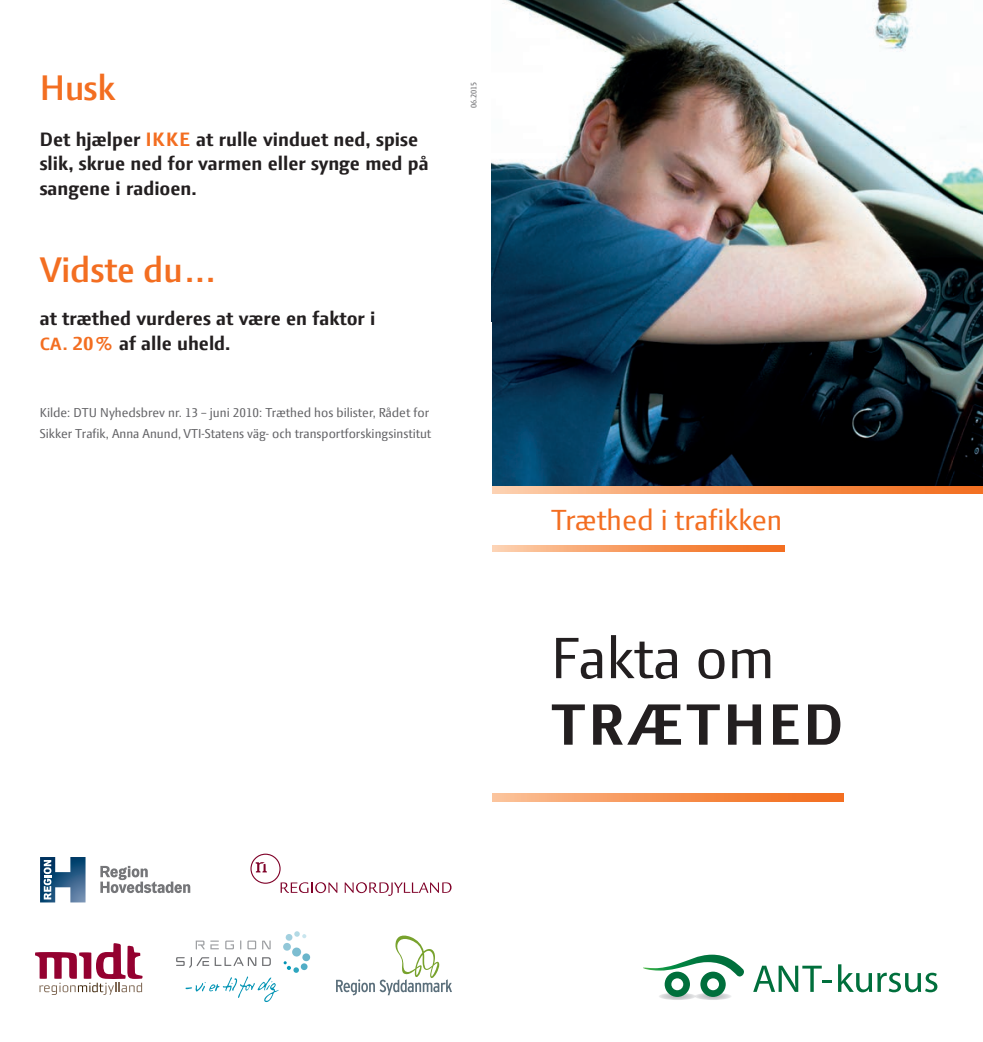
<style>
.page{position:relative;width:983px;height:1042px;background:#fff}
.page>*{position:absolute;margin:0;border:0;box-sizing:border-box;transform-origin:0 0}
.t1{font:63px "Press Sans";color:#231f20}
.t2{font:700 63px "Press Sans";letter-spacing:.05em;color:#231f20}
.t3{font:600 38.5px "Press Sans";letter-spacing:-.01em;color:#f36e21}
.t4{font:31.5px "Press Sans";color:#f36e21}
.t5{font:700 21px/24.5px "Press Sans";color:#231f20}
.t6{font:14px/21px "Press Sans";color:#636366}
.t7{font:8.75px "Press Sans";color:#636366}
.s1{color:#f36e21}
.s2{font-size:19.25px;color:#f36e21}
</style>
<div class="page">
<img style="left:491px;top:0;width:491px;height:486px">
<svg style="left:492px;top:486px;width:490px;height:8px"></svg>
<svg style="left:492px;top:546px;width:292px;height:6px"></svg>
<svg style="left:492px;top:794px;width:351px;height:7px"></svg>
<svg style="left:658px;top:992px;width:37px;height:8px"></svg>
<svg style="left:694px;top:992px;width:37px;height:8px"></svg>
<svg style="left:643px;top:954px;width:101px;height:43px"></svg>
<svg style="left:753px;top:965px;width:78px;height:27px"></svg>
<svg style="left:838px;top:964px;width:33px;height:28px"></svg>
<svg style="left:877px;top:972px;width:60px;height:20px"></svg>
<svg style="left:336px;top:935px;width:116px;height:60px"></svg>
<svg style="left:35px;top:943px;width:107px;height:52px"></svg>
<svg style="left:344px;top:882px;width:107px;height:14px"></svg>
<svg style="left:250px;top:853px;width:87px;height:40px"></svg>
<div style="left:292px;top:947px;width:9px;height:10px;background:#7cbdd1;border-radius:50%"></div>
<div style="left:285px;top:934px;width:7px;height:7px;background:#a2d0df;border-radius:50%"></div>
<div style="left:283px;top:942px;width:8px;height:9px;background:#92c7d8;border-radius:50%"></div>
<svg style="left:294px;top:931px;width:12px;height:7px"></svg>
<div style="left:300px;top:963px;width:8px;height:7px;background:#51adc6;border-radius:50%"></div>
<div style="left:302px;top:953px;width:8px;height:8px;background:#6ab5cb;border-radius:50%"></div>
<svg style="left:247px;top:940px;width:9px;height:9px"></svg>
<svg style="left:225px;top:940px;width:9px;height:9px"></svg>
<svg style="left:262px;top:940px;width:8px;height:9px"></svg>
<svg style="left:196px;top:940px;width:23px;height:9px"></svg>
<svg style="left:176px;top:957px;width:123px;height:45px"></svg>
<svg style="left:100px;top:866px;width:90px;height:27px"></svg>
<svg style="left:40px;top:857px;width:45px;height:45px"></svg>
<h2 class="t3" style="left:40px;top:69px;width:77px">Husk</h2>
<p class="t5" style="left:40px;top:127px;width:390px">Det hjælper <span class="s1">IKKE</span> at rulle vinduet ned, spise slik, skrue ned for varmen eller synge med på sangene i radioen.</p>
<h2 class="t3" style="left:40px;top:251px;width:177px">Vidste du...</h2>
<p class="t5" style="left:40px;top:307px;width:337px">at træthed vurderes at være en faktor i<br><span class="s2">CA.</span> <span class="s1">20%</span> af alle uheld.</p>
<p class="t6" style="left:40px;top:403px;width:393px">Kilde: DTU Nyhedsbrev nr. 13 – juni 2010: Træthed hos bilister, Rådet for<br>Sikker Trafik, Anna Anund, VTI-Statens väg- och transportforskingsinstitut</p>
<p class="t7" style="left:469px;top:108px;width:28px;rotate:-90deg">06.2015</p>
<h3 class="t4" style="left:551px;top:504px;width:233px">Træthed i trafikken</h3>
<h1 class="t1" style="left:551px;top:625px;width:225px">Fakta om</h1>
<h1 class="t2" style="left:551px;top:694px;width:294px">TRÆTHED</h1>
</div>
